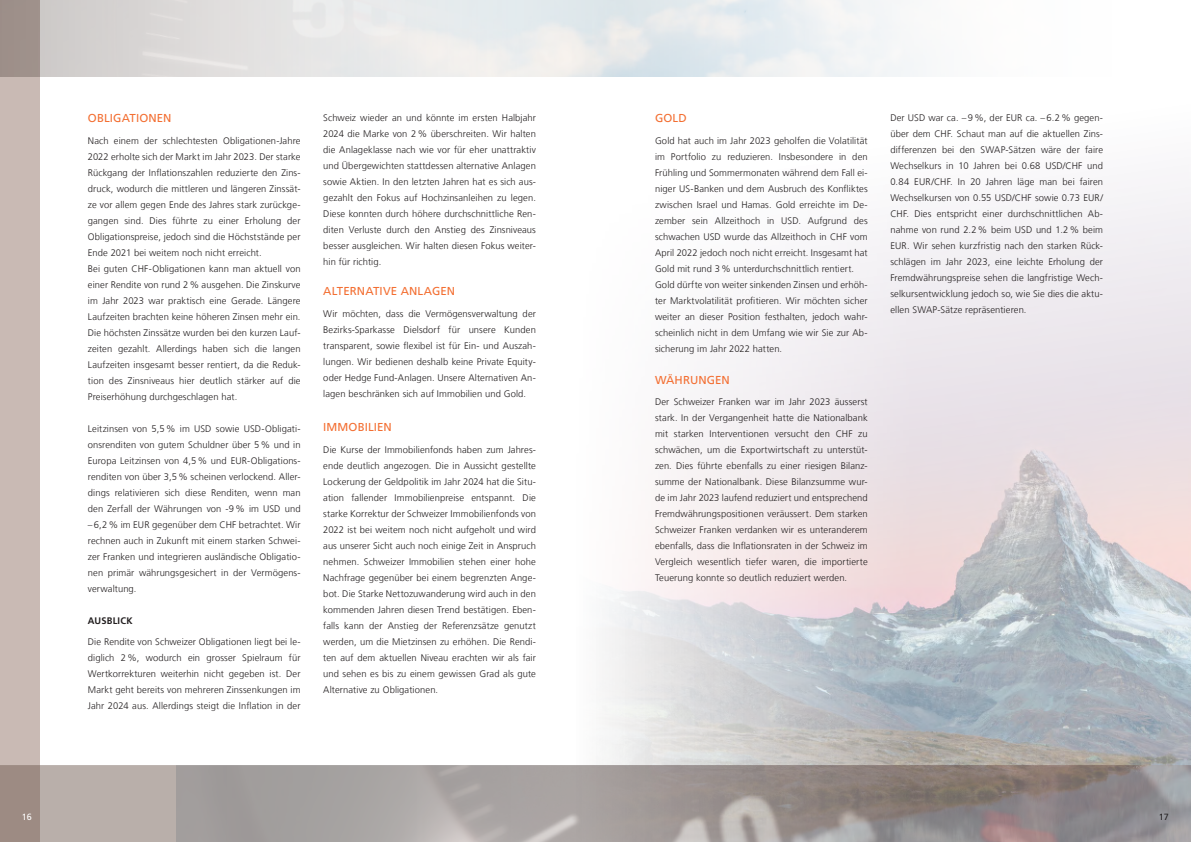
<style>
.page{position:relative;width:1191px;height:842px;background:#fff}
.page>*{position:absolute;margin:0;border:0;box-sizing:border-box;transform-origin:0 0}
.t1{font:11.5px "Frutiger LT Com";letter-spacing:.01em;color:#f36e31}
.t2{font:300 9.5px/16px "Frutiger LT Com";letter-spacing:.01em;color:#231f20;text-align:justify}
.t3{font:700 9.5px "Frutiger LT Com";letter-spacing:.025em;color:#231f20}
.t4{font:9px "Frutiger LT Com";color:#fff}
.t5{font:9px "Frutiger LT Com";color:#231f20}
</style>
<div class="page">
<img style="left:573px;top:0;width:618px;height:765px">
<svg style="left:0;top:0;width:40px;height:765px;fill:#c9bab4"></svg>
<svg style="left:0;top:765px;width:177px;height:77px;fill:#b9afaa"></svg>
<img style="left:177px;top:765px;width:1014px;height:77px">
<p class="t1" style="left:88px;top:111px;width:85px">OBLIGATIONEN</p>
<p class="t2" style="left:88px;top:132px;width:214px;text-align:left">Nach einem der schlechtesten Obligationen-Jahre 2022 erholte sich der Markt im Jahr 2023. Der starke Rückgang der Inflationszahlen reduzierte den Zins&shy;druck, wodurch die mittleren und längeren Zinssät&shy;ze vor allem gegen Ende des Jahres stark zurückge&shy;gangen sind. Dies führte zu einer Erholung der Obligationspreise, jedoch sind die Höchststände per Ende 2021 bei weitem noch nicht erreicht.<br>Bei guten CHF-Obligationen kann man aktuell von einer Rendite von rund 2% ausgehen. Die Zinskurve im Jahr 2023 war praktisch eine Gerade. Längere Laufzeiten brachten keine höheren Zinsen mehr ein.<br>Die höchsten Zinssätze wurden bei den kurzen Lauf&shy;zeiten gezahlt. Allerdings haben sich die langen Laufzeiten insgesamt besser rentiert, da die Reduk&shy;tion des Zinsniveaus hier deutlich stärker auf die Preiserhöhung durchgeschlagen hat.</p>
<p class="t2" style="left:88px;top:420px;width:214px">Leitzinsen von 5,5% im USD sowie USD-Obligati&shy;onsrenditen von gutem Schuldner über 5% und in Europa Leitzinsen von 4,5% und EUR-Obligations&shy;renditen von über 3,5% scheinen verlockend. Aller&shy;dings relativieren sich diese Renditen, wenn man den Zerfall der Währungen von -9% im USD und</p>
<p class="t2" style="left:88px;top:516px;width:214px">– 6,2% im EUR gegenüber dem CHF betrachtet. Wir rechnen auch in Zukunft mit einem starken Schwei&shy;zer Franken und integrieren ausländische Obligatio&shy;nen primär währungsgesichert in der Vermögens&shy;verwaltung.</p>
<p class="t3" style="left:88px;top:615px;width:46px">AUSBLICK</p>
<p class="t2" style="left:88px;top:634px;width:214px">Die Rendite von Schweizer Obligationen liegt bei le&shy;diglich 2%, wodurch ein grosser Spielraum für Wertkorrekturen weiterhin nicht gegeben ist. Der Markt geht bereits von mehreren Zinssenkungen im Jahr 2024 aus. Allerdings steigt die Inflation in der</p>
<p class="t2" style="left:323px;top:109px;width:214px">Schweiz wieder an und könnte im ersten Halbjahr 2024 die Marke von 2% überschreiten. Wir halten die Anlageklasse nach wie vor für eher unattraktiv und Übergewichten stattdessen alternative Anlagen sowie Aktien. In den letzten Jahren hat es sich aus&shy;gezahlt den Fokus auf Hochzinsanleihen zu legen.<br>Diese konnten durch höhere durchschnittliche Ren&shy;diten Verluste durch den Anstieg des Zinsniveaus besser ausgleichen. Wir halten diesen Fokus weiter&shy;hin für richtig.</p>
<p class="t1" style="left:323px;top:284px;width:133px">ALTERNATIVE ANLAGEN</p>
<p class="t2" style="left:323px;top:305px;width:214px">Wir möchten, dass die Vermögensverwaltung der Bezirks-Sparkasse Dielsdorf für unsere Kunden transparent, sowie flexibel ist für Ein- und Auszah&shy;lungen. Wir bedienen deshalb keine Private Equity&shy;oder Hedge Fund-Anlagen. Unsere Alternativen An&shy;lagen beschränken sich auf Immobilien und Gold.</p>
<p class="t1" style="left:323px;top:420px;width:70px">IMMOBILIEN</p>
<p class="t2" style="left:323px;top:442px;width:214px">Die Kurse der Immobilienfonds haben zum Jahres&shy;ende deutlich angezogen. Die in Aussicht gestellte Lockerung der Geldpolitik im Jahr 2024 hat die Situ&shy;ation fallender Immobilienpreise entspannt. Die starke Korrektur der Schweizer Immobilienfonds von 2022 ist bei weitem noch nicht aufgeholt und wird aus unserer Sicht auch noch einige Zeit in Anspruch nehmen. Schweizer Immobilien stehen einer hohe Nachfrage gegenüber bei einem begrenzten Ange&shy;bot. Die Starke Nettozuwanderung wird auch in den kommenden Jahren diesen Trend bestätigen. Eben&shy;falls kann der Anstieg der Referenzsätze genutzt werden, um die Mietzinsen zu erhöhen. Die Rendi&shy;ten auf dem aktuellen Niveau erachten wir als fair und sehen es bis zu einem gewissen Grad als gute Alternative zu Obligationen.</p>
<p class="t1" style="left:655px;top:111px;width:33px">GOLD</p>
<p class="t2" style="left:655px;top:132px;width:214px;text-align:left">Gold hat auch im Jahr 2023 geholfen die Volatilität im Portfolio zu reduzieren. Insbesondere in den Frühling und Sommermonaten während dem Fall ei&shy;niger US-Banken und dem Ausbruch des Konfliktes zwischen Israel und Hamas. Gold erreichte im De&shy;zember sein Allzeithoch in USD. Aufgrund des schwachen USD wurde das Allzeithoch in CHF vom April 2022 jedoch noch nicht erreicht. Insgesamt hat Gold mit rund 3% unterdurchschnittlich rentiert.<br>Gold dürfte von weiter sinkenden Zinsen und erhöh&shy;ter Marktvolatilität profitieren. Wir möchten sicher weiter an dieser Position festhalten, jedoch wahr&shy;scheinlich nicht in dem Umfang wie wir Sie zur Ab&shy;sicherung im Jahr 2022 hatten.</p>
<p class="t1" style="left:655px;top:373px;width:76px">WÄHRUNGEN</p>
<p class="t2" style="left:655px;top:394px;width:214px">Der Schweizer Franken war im Jahr 2023 äusserst stark. In der Vergangenheit hatte die Nationalbank mit starken Interventionen versucht den CHF zu schwächen, um die Exportwirtschaft zu unterstüt&shy;zen. Dies führte ebenfalls zu einer riesigen Bilanz&shy;summe der Nationalbank. Diese Bilanzsumme wur&shy;de im Jahr 2023 laufend reduziert und entsprechend Fremdwährungspositionen veräussert. Dem starken Schweizer Franken verdanken wir es unteranderem ebenfalls, dass die Inflationsraten in der Schweiz im Vergleich wesentlich tiefer waren, die importierte Teuerung konnte so deutlich reduziert werden.</p>
<p class="t2" style="left:890px;top:109px;width:214px">Der USD war ca. – 9%, der EUR ca. – 6.2% gegen&shy;über dem CHF. Schaut man auf die aktuellen Zins&shy;differenzen bei den SWAP-Sätzen wäre der faire Wechselkurs in 10 Jahren bei 0.68 USD/CHF und 0.84 EUR/CHF. In 20 Jahren läge man bei fairen Wechselkursen von 0.55 USD/CHF sowie 0.73 EUR/ CHF. Dies entspricht einer durchschnittlichen Ab&shy;nahme von rund 2.2% beim USD und 1.2% beim EUR. Wir sehen kurzfristig nach den starken Rück&shy;schlägen im Jahr 2023, eine leichte Erholung der Fremdwährungspreise sehen die langfristige Wech&shy;selkursentwicklung jedoch so, wie Sie dies die aktu&shy;ellen SWAP-Sätze repräsentieren.</p>
<p class="t4" style="left:22px;top:811px;width:12px">16</p>
<p class="t5" style="left:1158px;top:811px;width:12px">17</p>
</div>
